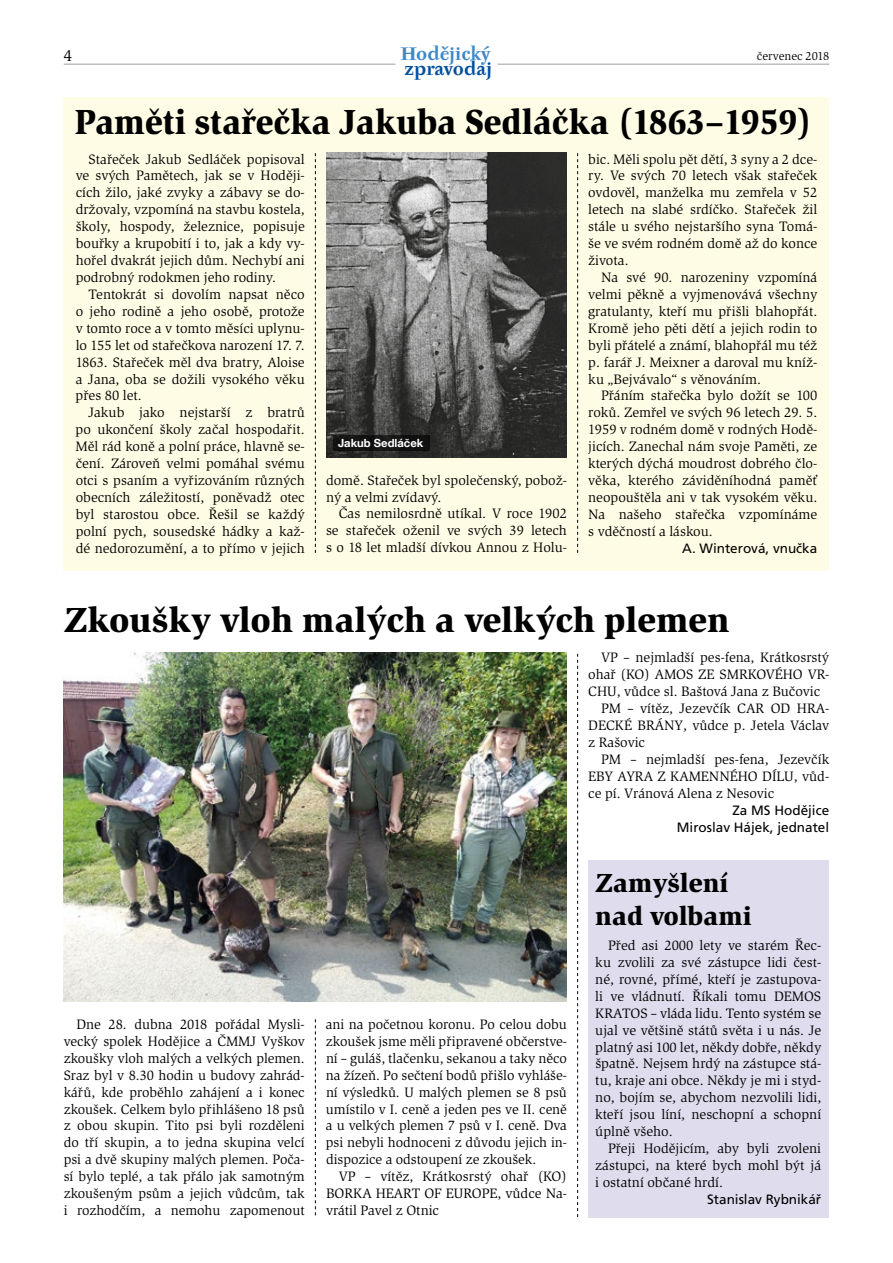
<style>
.page{position:relative;width:893px;height:1263px;background:#fff}
.page>*{position:absolute;margin:0;border:0;box-sizing:border-box;transform-origin:0 0}
.t1{font:900 36px "Slimbach Itc TCE";color:#000;scale:.95 1}
.t2{font:900 36px "Slimbach Itc TCE";color:#000}
.t3{font:900 27px/32.4px "Slimbach Itc TCE";color:#000}
.t4{font:700 18px "Tyfa ITCCE";color:#3d88c8}
.t5{font:700 18px "Tyfa ITCCE";letter-spacing:-.01em;color:#004f9f}
.t6{font:16.5px "Slimbach Itc TCE";color:#000}
.t7{font:14.1px/17px "Slimbach Itc TCE";color:#000;text-align:justify}
.t8{font:13.5px/17px "Frutiger CE";color:#000;text-align:right}
.t9{font:12px "Slimbach Itc TCE";color:#000}
.t10{font:700 11.25px "Helvetica Neue LT Com";color:#fff}
</style>
<div class="page">
<hr style="left:497px;top:64px;width:332px;height:1px;background:#9d9d9c">
<hr style="left:64px;top:64px;width:331px;height:1px;background:#9d9d9c">
<div style="left:64px;top:98px;width:765px;height:473px;background:#fffce5"></div>
<svg style="left:315px;top:153px;width:1px;height:400px"></svg>
<svg style="left:315px;top:1019px;width:1px;height:196px"></svg>
<svg style="left:577px;top:153px;width:1px;height:400px"></svg>
<svg style="left:577px;top:654px;width:1px;height:563px"></svg>
<div style="left:588px;top:860px;width:241px;height:357px;background:#dedced"></div>
<img style="left:64px;top:653px;width:503px;height:348px">
<img style="left:326px;top:153px;width:241px;height:304px">
<div style="left:334px;top:435px;width:96px;height:16px;background:#121212"></div>
<p class="t6" style="left:64px;top:46px;width:10px">4</p>
<p class="t4" style="left:400px;top:43px;width:91px">Hodějický</p>
<p class="t5" style="left:405px;top:58px;width:89px">zpravodaj</p>
<p class="t9" style="left:757px;top:49px;width:74px">červenec 2018</p>
<h1 class="t1" style="left:75px;top:100px;width:777px">Paměti stařečka Jakuba Sedláčka (1863–1959)</h1>
<p class="t7" style="left:76px;top:150px;width:231px;text-indent:13px">Stařeček Jakub Sedláček popisoval ve svých Pamětech, jak se v Hoději&shy;cích žilo, jaké zvyky a zábavy se do&shy;držovaly, vzpomíná na stavbu kostela, školy, hospody, železnice, popisuje bouřky a krupobití i to, jak a kdy vy&shy;hořel dvakrát jejich dům. Nechybí ani podrobný rodokmen jeho rodiny.</p>
<p class="t7" style="left:76px;top:286px;width:231px;text-indent:13px">Tentokrát si dovolím napsat něco o jeho rodině a jeho osobě, protože v tomto roce a v tomto měsíci uplynu&shy;lo 155 let od stařečkova narození 17. 7.<br>1863. Stařeček měl dva bratry, Aloise a Jana, oba se dožili vysokého věku přes 80 let.</p>
<p class="t7" style="left:76px;top:404px;width:231px;text-indent:13px">Jakub jako nejstarší z bratrů po ukončení školy začal hospodařit.<br>Měl rád koně a polní práce, hlavně se&shy;čení. Zároveň velmi pomáhal svému otci s psaním a vyřizováním různých obecních záležitostí, poněvadž otec byl starostou obce. Řešil se každý polní pych, sousedské hádky a kaž&shy;dé nedorozumění, a to přímo v jejich</p>
<p class="t7" style="left:588px;top:150px;width:231px">bic. Měli spolu pět dětí, 3 syny a 2 dce&shy;ry. Ve svých 70 letech však stařeček ovdověl, manželka mu zemřela v 52 letech na slabé srdíčko. Stařeček žil stále u svého nejstaršího syna Tomá&shy;še ve svém rodném domě až do konce života.</p>
<p class="t7" style="left:588px;top:269px;width:231px;text-indent:13px">Na své 90. narozeniny vzpomíná velmi pěkně a vyjmenovává všechny gratulanty, kteří mu přišli blahopřát.<br>Kromě jeho pěti dětí a jejich rodin to byli přátelé a známí, blahopřál mu též p. farář J. Meixner a daroval mu kníž&shy;ku „Bejvávalo“ s věnováním.</p>
<p class="t7" style="left:588px;top:387px;width:231px;text-indent:13px">Přáním stařečka bylo dožít se 100 roků. Zemřel ve svých 96 letech 29. 5.<br>1959 v rodném domě v rodných Hodě&shy;jicích. Zanechal nám svoje Paměti, ze kterých dýchá moudrost dobrého člo&shy;věka, kterého záviděníhodná paměť neopouštěla ani v tak vysokém věku.<br>Na našeho stařečka vzpomínáme s vděčností a láskou.</p>
<p class="t8" style="left:682px;top:540px;width:137px">A. Winterová, vnučka</p>
<p class="t10" style="left:338px;top:436px;width:87px">Jakub Sedláček</p>
<p class="t7" style="left:326px;top:471px;width:242px">domě. Stařeček byl společenský, pobož&shy;ný a velmi zvídavý.</p>
<p class="t7" style="left:326px;top:505px;width:242px;text-indent:13px">Čas nemilosrdně utíkal. V roce 1902 se stařeček oženil ve svých 39 letech s o 18 let mladší dívkou Annou z Holu-</p>
<h1 class="t2" style="left:64px;top:598px;width:667px">Zkoušky vloh malých a velkých plemen</h1>
<p class="t7" style="left:64px;top:1016px;width:242px;text-indent:13px">Dne 28. dubna 2018 pořádal Mysli&shy;vecký spolek Hodějice a ČMMJ Vyškov zkoušky vloh malých a velkých plemen.<br>Sraz byl v 8.30 hodin u budovy zahrád&shy;kářů, kde proběhlo zahájení a i konec zkoušek. Celkem bylo přihlášeno 18 psů z obou skupin. Tito psi byli rozděleni do tří skupin, a to jedna skupina velcí psi a dvě skupiny malých plemen. Poča&shy;sí bylo teplé, a tak přálo jak samotným zkoušeným psům a jejich vůdcům, tak i rozhodčím, a nemohu zapomenout</p>
<p class="t7" style="left:326px;top:1016px;width:242px">ani na početnou koronu. Po celou dobu zkoušek jsme měli připravené občerstve&shy;ní – guláš, tlačenku, sekanou a taky něco na žízeň. Po sečtení bodů přišlo vyhláše&shy;ní výsledků. U malých plemen se 8 psů umístilo v I. ceně a jeden pes ve II. ceně a u velkých plemen 7 psů v I. ceně. Dva psi nebyli hodnoceni z důvodu jejich in&shy;dispozice a odstoupení ze zkoušek.</p>
<p class="t7" style="left:326px;top:1168px;width:242px;text-indent:13px">VP – vítěz, Krátkosrstý ohař (KO)<br>BORKA HEART OF EUROPE, vůdce Na&shy;vrátil Pavel z Otnic</p>
<p class="t7" style="left:601px;top:649px;width:230px">VP – nejmladší pes-fena, Krátkosrstý</p>
<p class="t7" style="left:588px;top:666px;width:242px">ohař (KO) AMOS ZE SMRKOVÉHO VR-</p>
<p class="t7" style="left:588px;top:683px;width:233px">CHU, vůdce sl. Baštová Jana z Bučovic</p>
<p class="t7" style="left:601px;top:700px;width:230px">PM – vítěz, Jezevčík CAR OD HRA-</p>
<p class="t7" style="left:588px;top:717px;width:242px">DECKÉ BRÁNY, vůdce p. Jetela Václav</p>
<p class="t7" style="left:588px;top:734px;width:58px">z Rašovic</p>
<p class="t7" style="left:601px;top:751px;width:230px">PM – nejmladší pes-fena, Jezevčík</p>
<p class="t7" style="left:588px;top:768px;width:242px">EBY AYRA Z KAMENNÉHO DÍLU, vůd-</p>
<p class="t7" style="left:588px;top:785px;width:188px">ce pí. Vránová Alena z Nesovic</p>
<p class="t8" style="left:677px;top:801px;width:154px">Za MS Hodějice<br>Miroslav Hájek, jednatel</p>
<h2 class="t3" style="left:595px;top:867px;width:158px">Zamyšlení nad volbami</h2>
<p class="t7" style="left:595px;top:937px;width:227px;text-indent:13px">Před asi 2000 lety ve starém Řec&shy;ku zvolili za své zástupce lidi čest&shy;né, rovné, přímé, kteří je zastupova&shy;li ve vládnutí. Říkali tomu DEMOS KRATOS – vláda lidu. Tento systém se ujal ve většině států světa i u nás. Je platný asi 100 let, někdy dobře, někdy špatně. Nejsem hrdý na zástupce stá&shy;tu, kraje ani obce. Někdy je mi i styd&shy;no, bojím se, abychom nezvolili lidi, kteří jsou líní, neschopní a schopní úplně všeho.</p>
<p class="t7" style="left:595px;top:1140px;width:227px;text-indent:13px">Přeji Hodějicím, aby byli zvoleni zástupci, na které bych mohl být já i ostatní občané hrdí.</p>
<p class="t8" style="left:707px;top:1191px;width:116px">Stanislav Rybnikář</p>
</div>
